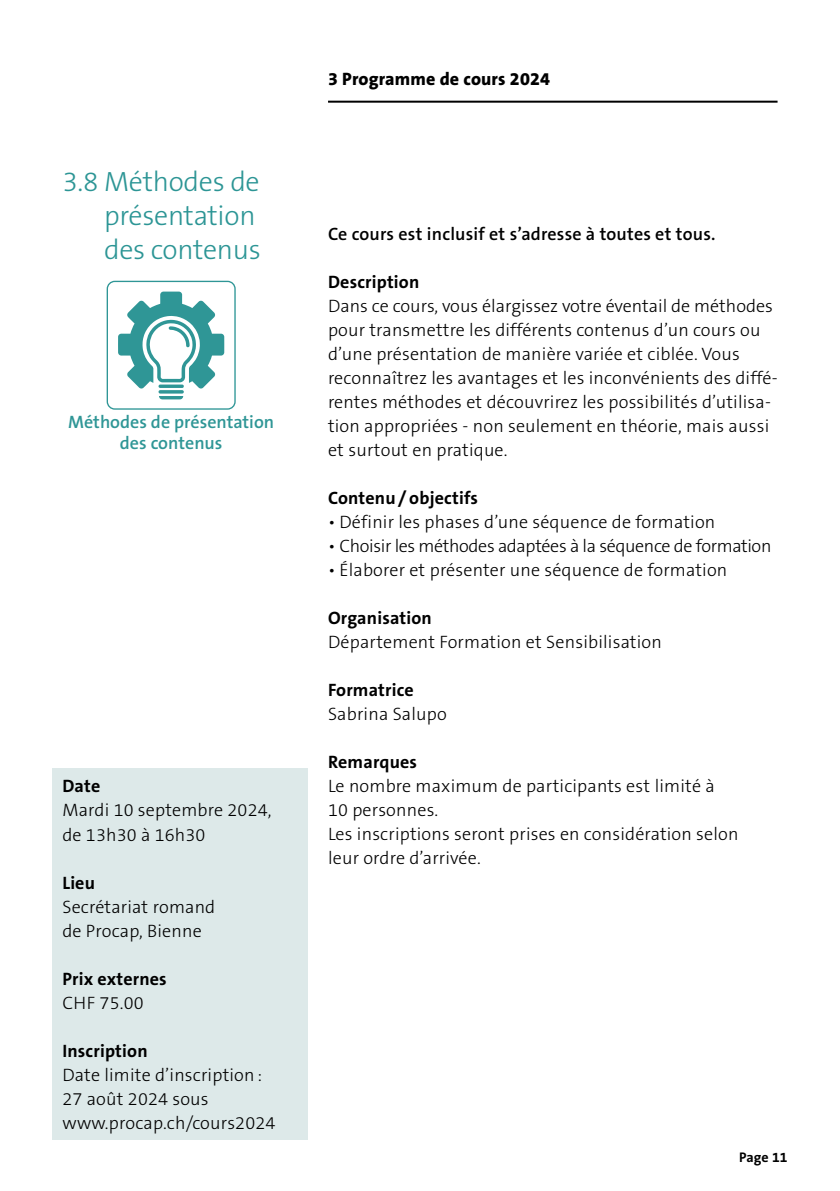
<style>
.page{position:relative;width:840px;height:1191px;background:#fff}
.page>*{position:absolute;margin:0;border:0;box-sizing:border-box;transform-origin:0 0}
.Titel_Nummern_4_1_fa{font:300 28px/34px "The Sans B3";letter-spacing:-.01em;color:#2c9595}
.Fliesstext_B3_12P_oh{font:300 18px/24px "The Sans B3";letter-spacing:.01em;color:#000}
.Fliesstext_Titel_H2{font:700 18px "The Sans B7";letter-spacing:.01em;color:#000}
.Fliesstext_B3_12P_oh-2{font:300 18px "The Sans B3";letter-spacing:-.02em;color:#000}
.Fliesstext_B3_12P_oh-3{font:600 18px "The Sans B6";letter-spacing:.01em;color:#000}
.t1{font:600 18px/21.6px "The Sans B6";color:#2f9696;text-align:center}
.t2{font:800 18px "The Sans B8";letter-spacing:.01em;color:#000}
.t3{font:700 14px "The Sans B7";letter-spacing:.005em;color:#000}
</style>
<div class="page">
<div style="left:52px;top:768px;width:256px;height:371px;background:#dde9e9"></div>
<div style="left:107px;top:281px;width:128px;height:129px;border:1px solid #2f9696;border-radius:7px"></div>
<svg style="left:118px;top:291px;width:106px;height:108px"></svg>
<hr style="left:328px;top:101px;width:449px;height:2px;background:#000">
<h1 class="Titel_Nummern_4_1_fa" style="left:104px;top:165px;width:158px;text-indent:-42px">3.8 Méthodes de présentation des contenus</h1>
<p class="t1" style="left:68px;top:411px;width:207px">Méthodes de présentation des contenus</p>
<h2 class="Fliesstext_Titel_H2" style="left:62px;top:777px;width:39px">Date</h2>
<p class="Fliesstext_B3_12P_oh" style="left:62px;top:799px;width:210px">Mardi 10 septembre 2024, de 13h30 à 16h30</p>
<h2 class="Fliesstext_Titel_H2" style="left:62px;top:873px;width:34px">Lieu</h2>
<p class="Fliesstext_B3_12P_oh" style="left:62px;top:895px;width:154px">Secrétariat romand de Procap, Bienne</p>
<h2 class="Fliesstext_Titel_H2" style="left:62px;top:969px;width:106px">Prix externes</h2>
<p class="Fliesstext_B3_12P_oh" style="left:62px;top:991px;width:83px">CHF 75.00</p>
<h2 class="Fliesstext_Titel_H2" style="left:62px;top:1041px;width:87px">Inscription</h2>
<p class="Fliesstext_B3_12P_oh" style="left:62px;top:1063px;width:214px">Date limite d’inscription :<br>27 août 2024 sous www.procap.ch/cours2024</p>
<p class="t2" style="left:328px;top:69px;width:223px">3 Programme de cours 2024</p>
<p class="Fliesstext_B3_12P_oh-3" style="left:328px;top:224px;width:389px">Ce cours est inclusif et s’adresse à toutes et tous.</p>
<h2 class="Fliesstext_Titel_H2" style="left:328px;top:272px;width:93px">Description</h2>
<p class="Fliesstext_B3_12P_oh" style="left:328px;top:295px;width:451px">Dans ce cours, vous élargissez votre éventail de méthodes pour transmettre les différents contenus d’un cours ou d’une présentation de manière variée et ciblée. Vous reconnaîtrez les avantages et les inconvénients des diffé&shy;rentes méthodes et découvrirez les possibilités d’utilisa&shy;tion appropriées - non seulement en théorie, mais aussi et surtout en pratique.</p>
<h2 class="Fliesstext_Titel_H2" style="left:328px;top:488px;width:151px">Contenu / objectifs</h2>
<p class="Fliesstext_B3_12P_oh" style="left:328px;top:511px;width:388px">• Définir les phases d’une séquence de formation</p>
<p class="Fliesstext_B3_12P_oh-2" style="left:328px;top:537px;width:444px">• Choisir les méthodes adaptées à la séquence de formation</p>
<p class="Fliesstext_B3_12P_oh" style="left:328px;top:559px;width:400px">• Élaborer et présenter une séquence de formation</p>
<h2 class="Fliesstext_Titel_H2" style="left:328px;top:608px;width:105px">Organisation</h2>
<p class="Fliesstext_B3_12P_oh" style="left:328px;top:631px;width:335px">Département Formation et Sensibilisation</p>
<h2 class="Fliesstext_Titel_H2" style="left:328px;top:680px;width:87px">Formatrice</h2>
<p class="Fliesstext_B3_12P_oh" style="left:328px;top:703px;width:120px">Sabrina Salupo</p>
<h2 class="Fliesstext_Titel_H2" style="left:328px;top:752px;width:90px">Remarques</h2>
<p class="Fliesstext_B3_12P_oh" style="left:328px;top:775px;width:412px">Le nombre maximum de participants est limité à 10 personnes.<br>Les inscriptions seront prises en considération selon leur ordre d’arrivée.</p>
<p class="t3" style="left:738px;top:1149px;width:50px">Page 11</p>
</div>
